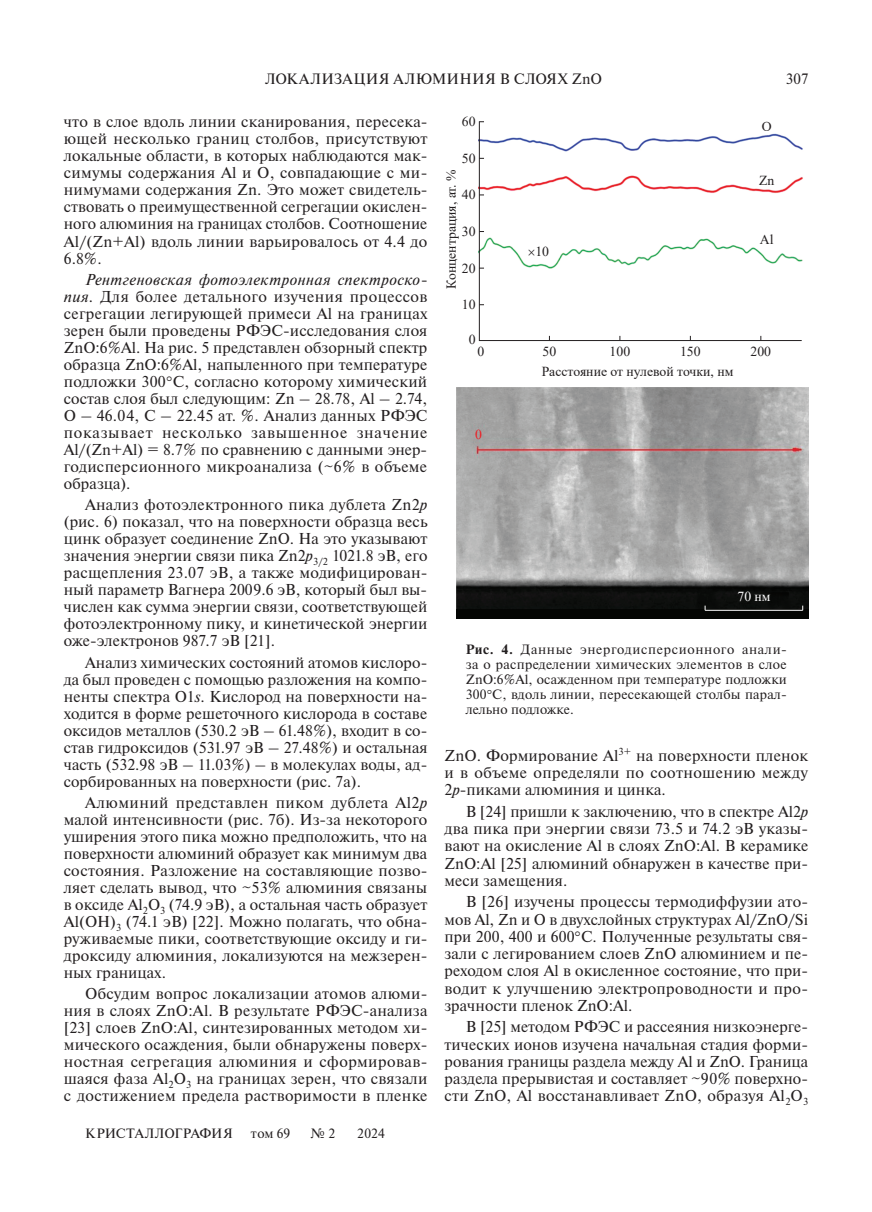
<style>
.page{position:relative;width:872px;height:1212px;background:#fff}
.page>*{position:absolute;margin:0;border:0;box-sizing:border-box;transform-origin:0 0}
.t1{font:15.75px/17px "Newton";letter-spacing:.01em;color:#231f20;text-align:justify}
.t2{font:15px "Newton";letter-spacing:.02em;color:#231f20}
.t3{font:13.65px "Times New Roman";color:#231f20}
.t4{font:13.65px "Times New Roman";color:#fff}
.t5{font:13.65px "Times New Roman";color:#ee1d23}
.t6{font:13.5px/15px "Newton";letter-spacing:.01em;color:#231f20;text-align:justify}
.s1{font-style:italic}
.s2{font-weight:700}
</style>
<div class="page">
<img style="left:457px;top:148px;width:351px;height:470px">
<svg style="left:478px;top:121px;width:324px;height:220px"></svg>
<hr style="left:705px;top:610px;width:97px;height:1px;background:#fff">
<svg style="left:528px;top:250px;width:6px;height:6px"></svg>
<p class="t2" style="left:265px;top:69px;width:338px">ЛОКАЛИЗАЦИЯ АЛЮМИНИЯ В СЛОЯХ ZnO</p>
<p class="t2" style="left:785px;top:69px;width:24px">307</p>
<p class="t1" style="left:64px;top:114px;width:365px">что в слое вдоль линии сканирования, пересека&shy;ющей несколько границ столбов, присутствуют локальные области, в которых наблюдаются мак&shy;симумы содержания Al и О, совпадающие с ми&shy;нимумами содержания Zn. Это может свидетель&shy;ствовать о преимущественной сегрегации окислен&shy;ного алюминия на границах столбов. Соотношение Al/(Zn+Al) вдоль линии варьировалось от 4.4 до 6.8%.</p>
<p class="t1" style="left:64px;top:271px;width:365px;text-indent:21px"><span class="s1">Рентгеновская фотоэлектронная спектроско&shy;пия.</span> Для более детального изучения процессов сегрегации легирующей примеси Al на границах зерен были проведены РФЭС-исследования слоя ZnO:6%Al. На рис. 5 представлен обзорный спектр образца ZnO:6%Al, напыленного при температуре подложки 300 C, согласно которому химический состав слоя был следующим: Zn – 28.78, Al – 2.74, O – 46.04, C – 22.45 ат. %. Анализ данных РФЭС показывает несколько завышенное значение Al/(Zn+Al) = 8.7% по сравнению с данными энер&shy;годисперсионного микроанализа (~6% в объеме образца).</p>
<p class="t1" style="left:64px;top:496px;width:365px;text-indent:21px">Анализ фотоэлектронного пика дублета Zn2<span class="s1">p </span>(рис. 6) показал, что на поверхности образца весь цинк образует соединение ZnO. На это указывают значения энергии связи пика Zn2<span class="s1">p</span><sub>3/2</sub> 1021.8 эВ, его расщепления 23.07 эВ, а также модифицирован&shy;ный параметр Вагнера 2009.6 эВ, который был вы&shy;числен как сумма энергии связи, соответствующей фотоэлектронному пику, и кинетической энергии оже-электронов 987.7 эВ [21].</p>
<p class="t1" style="left:64px;top:654px;width:365px;text-indent:21px">Анализ химических состояний атомов кислоро&shy;да был проведен с помощью разложения на компо&shy;ненты спектра O1<span class="s1">s</span>. Кислород на поверхности на&shy;ходится в форме решеточного кислорода в составе оксидов металлов (530.2 эВ – 61.48%), входит в со&shy;став гидроксидов (531.97 эВ – 27.48%) и остальная часть (532.98 эВ – 11.03%) – в молекулах воды, ад&shy;сорбированных на поверхности (рис. 7а).</p>
<p class="t1" style="left:64px;top:794px;width:365px;text-indent:21px">Алюминий представлен пиком дублета Al2<span class="s1">p </span>малой интенсивности (рис. 7б). Из-за некоторого уширения этого пика можно предположить, что на поверхности алюминий образует как минимум два состояния. Разложение на составляющие позво&shy;ляет сделать вывод, что ~53% алюминия связаны в оксиде Al<sub>2</sub>O<sub>3</sub> (74.9 эВ), а остальная часть образует Al(OH)<sub>3</sub> (74.1 эВ) [22]. Можно полагать, что обна&shy;руживаемые пики, соответствующие оксиду и ги&shy;дроксиду алюминия, локализуются на межзерен&shy;ных границах.</p>
<p class="t1" style="left:64px;top:985px;width:365px;text-indent:21px">Обсудим вопрос локализации атомов алюми&shy;ния в слоях ZnO:Al. В результате РФЭС-анализа [23] слоев ZnO:Al, синтезированных методом хи&shy;мического осаждения, были обнаружены поверх&shy;ностная сегрегация алюминия и сформировав&shy;шаяся фаза Al<sub>2</sub>O<sub>3</sub> на границах зерен, что связали с достижением предела растворимости в пленке</p>
<p class="t6" style="left:85px;top:1126px;width:149px">КРИСТАЛЛОГРАФИЯ</p>
<p class="t6" style="left:251px;top:1126px;width:41px">том 69</p>
<p class="t6" style="left:310px;top:1126px;width:26px">№ 2</p>
<p class="t6" style="left:357px;top:1126px;width:29px">2024</p>
<p class="t3" style="left:462px;top:112px;width:15px">60</p>
<p class="t3" style="left:462px;top:149px;width:15px">50</p>
<p class="t3" style="left:442px;top:289px;width:121px;rotate:-90deg">Концентрация, ат. %</p>
<p class="t3" style="left:462px;top:185px;width:15px">40</p>
<p class="t3" style="left:462px;top:222px;width:15px">30</p>
<p class="t3" style="left:462px;top:258px;width:15px">20</p>
<p class="t3" style="left:462px;top:295px;width:15px">10</p>
<p class="t3" style="left:469px;top:330px;width:8px">0</p>
<p class="t3" style="left:535px;top:242px;width:15px">10</p>
<p class="t3" style="left:761px;top:117px;width:11px">O</p>
<p class="t3" style="left:759px;top:171px;width:17px">Zn</p>
<p class="t3" style="left:760px;top:230px;width:15px">Al</p>
<p class="t3" style="left:477px;top:342px;width:8px">0</p>
<p class="t3" style="left:609px;top:342px;width:22px">100</p>
<p class="t3" style="left:680px;top:342px;width:22px">150</p>
<p class="t3" style="left:750px;top:342px;width:22px">200</p>
<p class="t3" style="left:541px;top:362px;width:193px">Расстояние от нулевой точки, нм</p>
<p class="t3" style="left:542px;top:342px;width:15px">50</p>
<p class="t5" style="left:475px;top:425px;width:8px">0</p>
<p class="t4" style="left:737px;top:587px;width:35px">70 нм</p>
<p class="t6" style="left:466px;top:642px;width:323px"><span class="s2">Рис. 4.</span> Данные энергодисперсионного анали&shy;за о распределении химических элементов в слое ZnO:6%Al, осажденном при температуре подложки 300 C, вдоль линии, пересекающей столбы парал&shy;лельно подложке.</p>
<p class="t1" style="left:444px;top:747px;width:365px">ZnO. Формирование Al<sup>3+</sup> на поверхности пленок и в объеме определяли по соотношению между 2<span class="s1">p</span>-пиками алюминия и цинка.</p>
<p class="t1" style="left:444px;top:803px;width:365px;text-indent:21px">В [24] пришли к заключению, что в спектре Al2<span class="s1">p </span>два пика при энергии связи 73.5 и 74.2 эВ указы&shy;вают на окисление Al в слоях ZnO:Al. В керамике ZnO:Al [25] алюминий обнаружен в качестве при&shy;меси замещения.</p>
<p class="t1" style="left:444px;top:893px;width:365px;text-indent:21px">В [26] изучены процессы термодиффузии ато&shy;мов Al, Zn и O в двухслойных структурах Al/ZnO/Si при 200, 400 и 600 C. Полученные результаты свя&shy;зали с легированием слоев ZnO алюминием и пе&shy;реходом слоя Al в окисленное состояние, что при&shy;водит к улучшению электропроводности и про&shy;зрачности пленок ZnO:Al.</p>
<p class="t1" style="left:444px;top:1018px;width:365px;text-indent:21px">В [25] методом РФЭС и рассеяния низкоэнерге&shy;тических ионов изучена начальная стадия форми&shy;рования границы раздела между Al и ZnO. Граница раздела прерывистая и составляет ~90% поверхно&shy;сти ZnO, Al восстанавливает ZnO, образуя Al<sub>2</sub>O<sub>3</sub></p>
</div>
